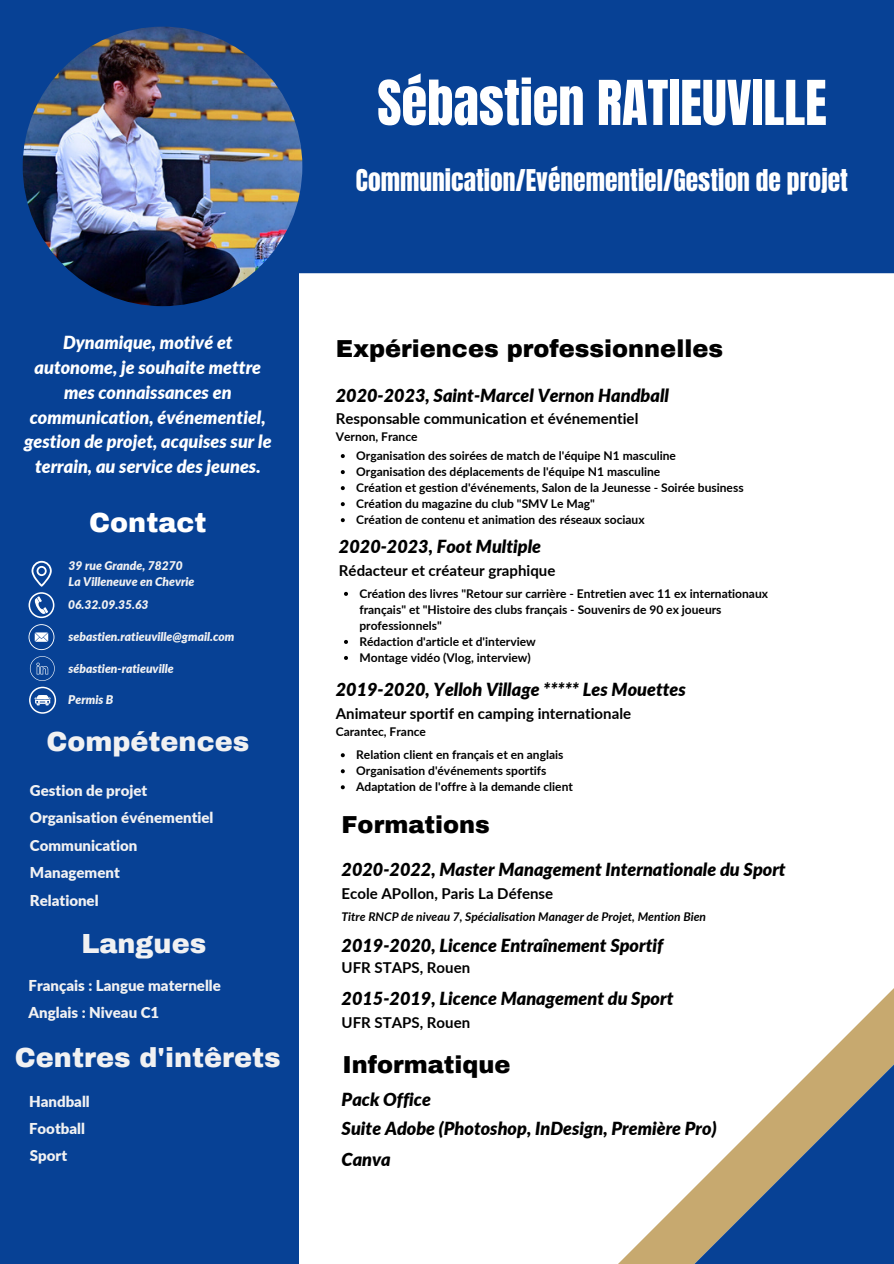
<style>
.page{position:relative;width:894px;height:1264px;background:#fff}
.page>*{position:absolute;margin:0;border:0;box-sizing:border-box;transform-origin:0 0}
.t1{font:52.5px "Anton";color:#fff}
.t2{font:900 27px "Archivo";color:#f1f1f2}
.t3{font:900 27px "Archivo";color:#fff}
.t4{font:25.5px "Anton";color:#fff}
.t5{font:900 24px "Archivo";color:#000}
.t6{font:italic 900 18px "Lato";color:#000}
.t7{font:italic 900 18px/24.8px "Lato";color:#fff;text-align:center}
.t8{font:700 15px "Lato";color:#000}
.t9{font:900 15px "Lato";color:#f1f1f2}
.t10{font:700 12px/16px "Lato";color:#000}
.t11{font:italic 900 12px "Lato";color:#f1f1f2}
.t12{font:italic 700 12px "Lato";color:#000}
</style>
<div class="page">
<svg style="left:619px;top:989px;width:274px;height:274px"></svg>
<svg style="left:646px;top:1031px;width:247px;height:232px"></svg>
<div style="left:0;top:0;width:299px;height:1263px;background:#074195"></div>
<div style="left:162px;top:0;width:731px;height:273px;background:#074195"></div>
<img style="left:23px;top:27px;width:279px;height:279px;border-radius:50%">
<svg style="left:32px;top:561px;width:20px;height:25px"></svg>
<svg style="left:29px;top:592px;width:25px;height:26px"></svg>
<svg style="left:29px;top:624px;width:25px;height:26px"></svg>
<svg style="left:29px;top:656px;width:27px;height:57px;background:#3866a9"></svg>
<svg style="left:341px;top:454px;width:4px;height:4px"></svg>
<svg style="left:341px;top:470px;width:4px;height:4px"></svg>
<svg style="left:341px;top:486px;width:4px;height:4px"></svg>
<svg style="left:341px;top:502px;width:4px;height:4px"></svg>
<svg style="left:341px;top:518px;width:4px;height:4px"></svg>
<svg style="left:344px;top:592px;width:4px;height:4px"></svg>
<svg style="left:344px;top:640px;width:4px;height:4px"></svg>
<svg style="left:344px;top:656px;width:4px;height:4px"></svg>
<svg style="left:341px;top:753px;width:4px;height:4px"></svg>
<svg style="left:341px;top:769px;width:4px;height:4px"></svg>
<svg style="left:341px;top:785px;width:4px;height:4px"></svg>
<p class="t1" style="left:377px;top:65px;width:451px">Sébastien RATIEUVILLE</p>
<p class="t4" style="left:356px;top:162px;width:493px">Communication/Evénementiel/Gestion de projet</p>
<p class="t7" style="left:24px;top:330px;width:249px">Dynamique, motivé et autonome, je souhaite mettre mes connaissances en communication, événementiel, gestion de projet, acquises sur le terrain, au service des jeunes.</p>
<p class="t3" style="left:89px;top:508px;width:119px">Contact</p>
<p class="t11" style="left:69px;top:558px;width:116px">39 rue Grande, 78270</p>
<p class="t11" style="left:69px;top:574px;width:127px">La Villeneuve en Chevrie</p>
<p class="t11" style="left:68px;top:597px;width:82px">06.32.09.35.63</p>
<p class="t11" style="left:69px;top:629px;width:167px">sebastien.ratieuville@gmail.com</p>
<p class="t11" style="left:69px;top:661px;width:107px">sébastien-ratieuville</p>
<p class="t11" style="left:68px;top:692px;width:47px">Permis B</p>
<p class="t2" style="left:46px;top:727px;width:204px">Compétences</p>
<p class="t9" style="left:30px;top:781px;width:119px">Gestion de projet</p>
<p class="t9" style="left:30px;top:808px;width:185px">Organisation événementiel</p>
<p class="t9" style="left:30px;top:836px;width:109px">Communication</p>
<p class="t9" style="left:30px;top:863px;width:91px">Management</p>
<p class="t9" style="left:30px;top:890px;width:70px">Relationel</p>
<p class="t2" style="left:81px;top:929px;width:126px">Langues</p>
<p class="t9" style="left:29px;top:975px;width:194px">Français : Langue maternelle</p>
<p class="t9" style="left:29px;top:1003px;width:132px">Anglais : Niveau C1</p>
<p class="t2" style="left:15px;top:1043px;width:267px">Centres d'intêrets</p>
<p class="t9" style="left:29px;top:1091px;width:62px">Handball</p>
<p class="t9" style="left:29px;top:1119px;width:57px">Football</p>
<p class="t9" style="left:30px;top:1146px;width:39px">Sport</p>
<p class="t5" style="left:336px;top:335px;width:388px">Expériences professionnelles</p>
<p class="t6" style="left:336px;top:384px;width:335px">2020-2023, Saint-Marcel Vernon Handball</p>
<p class="t8" style="left:336px;top:409px;width:304px">Responsable communication et événementiel</p>
<p class="t10" style="left:336px;top:428px;width:83px">Vernon, France</p>
<p class="t10" style="left:356px;top:447px;width:321px">Organisation des soirées de match de l'équipe N1 masculine</p>
<p class="t10" style="left:356px;top:463px;width:305px">Organisation des déplacements de l'équipe N1 masculine</p>
<p class="t10" style="left:356px;top:479px;width:389px">Création et gestion d'événements, Salon de la Jeunesse - Soirée business</p>
<p class="t10" style="left:356px;top:495px;width:240px">Création du magazine du club "SMV Le Mag"</p>
<p class="t10" style="left:356px;top:511px;width:290px">Création de contenu et animation des réseaux sociaux</p>
<p class="t6" style="left:339px;top:535px;width:204px">2020-2023, Foot Multiple</p>
<p class="t8" style="left:339px;top:561px;width:218px">Rédacteur et créateur graphique</p>
<p class="t10" style="left:359px;top:585px;width:410px">Création des livres "Retour sur carrière - Entretien avec 11 ex internationaux français" et "Histoire des clubs français - Souvenirs de 90 ex joueurs professionnels"</p>
<p class="t10" style="left:359px;top:633px;width:178px">Rédaction d'article et d'interview</p>
<p class="t10" style="left:359px;top:649px;width:173px">Montage vidéo (Vlog, interview)</p>
<p class="t6" style="left:336px;top:678px;width:351px">2019-2020, Yelloh Village ***** Les Mouettes</p>
<p class="t8" style="left:336px;top:704px;width:297px">Animateur sportif en camping internationale</p>
<p class="t10" style="left:336px;top:723px;width:92px">Carantec, France</p>
<p class="t10" style="left:356px;top:746px;width:209px">Relation client en français et en anglais</p>
<p class="t10" style="left:356px;top:762px;width:192px">Organisation d'événements sportifs</p>
<p class="t10" style="left:356px;top:778px;width:218px">Adaptation de l'offre à la demande client</p>
<p class="t5" style="left:341px;top:812px;width:150px">Formations</p>
<p class="t6" style="left:341px;top:858px;width:445px">2020-2022, Master Management Internationale du Sport</p>
<p class="t8" style="left:341px;top:884px;width:213px">Ecole APollon, Paris La Défense</p>
<p class="t12" style="left:341px;top:909px;width:366px">Titre RNCP de niveau 7, Spécialisation Manager de Projet, Mention Bien</p>
<p class="t6" style="left:341px;top:934px;width:323px">2019-2020, Licence Entraînement Sportif</p>
<p class="t8" style="left:341px;top:958px;width:130px">UFR STAPS, Rouen</p>
<p class="t6" style="left:341px;top:987px;width:333px">2015-2019, Licence Management du Sport</p>
<p class="t8" style="left:341px;top:1013px;width:130px">UFR STAPS, Rouen</p>
<p class="t5" style="left:342px;top:1051px;width:170px">Informatique</p>
<p class="t6" style="left:341px;top:1087px;width:91px">Pack Office</p>
<p class="t6" style="left:341px;top:1116px;width:376px">Suite Adobe (Photoshop, InDesign, Première Pro)</p>
<p class="t6" style="left:341px;top:1148px;width:51px">Canva</p>
</div>
